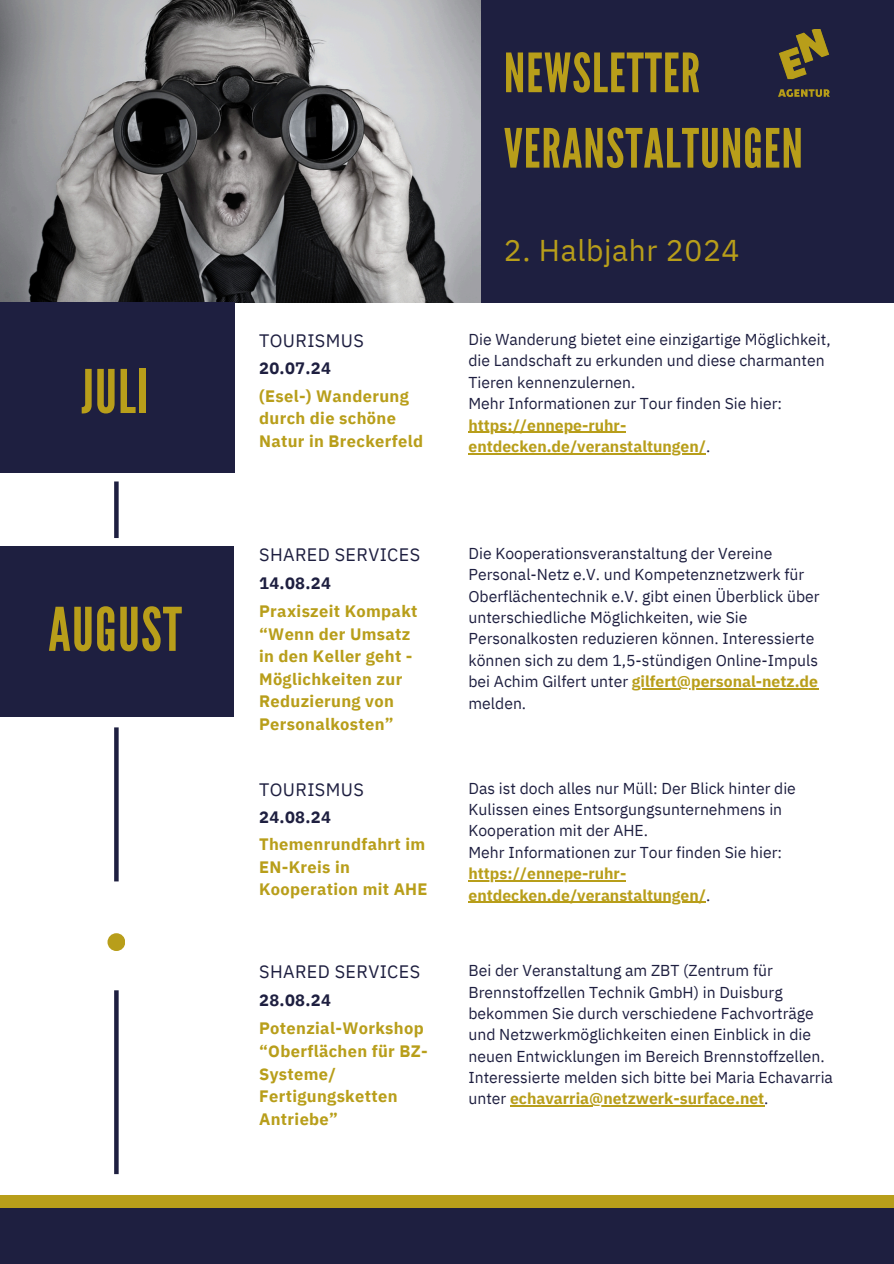
<style>
.page{position:relative;width:894px;height:1264px;background:#fff}
.page>*{position:absolute;margin:0;border:0;box-sizing:border-box;transform-origin:0 0}
.t1{font:60px "League Gothic";letter-spacing:.02em;color:#b89e1a}
.t2{font:54px/75.3px "League Gothic";letter-spacing:.02em;color:#b89e1a}
.t3{font:30px "IBM Plex Sans";letter-spacing:.02em;color:#b89e1a}
.t4{font:18px "IBM Plex Sans";letter-spacing:.02em;color:#1e1f40}
.t5{font:700 16.5px/22.5px "IBM Plex Sans";letter-spacing:.02em;color:#b89e1a}
.t6{font:700 16.5px "IBM Plex Sans";letter-spacing:.02em;color:#1e1f40}
.t7{font:15.75px/21.3px "IBM Plex Sans";color:#1e1f40}
.t8{font:700 15.75px "IBM Plex Sans";color:#b89e1a}
.s1{font-weight:400;color:#1e1f40}
.s2{font-weight:700;color:#b89e1a}
</style>
<div class="page">
<img style="left:0;top:0;width:481px;height:303px">
<div style="left:481px;top:0;width:412px;height:303px;background:#1e1f40"></div>
<img style="left:778px;top:29px;width:51px;height:68px">
<div style="left:0;top:303px;width:234px;height:170px;background:#1e1f40"></div>
<div style="left:0;top:1207px;width:893px;height:56px;background:#1e1f40"></div>
<div style="left:0;top:1195px;width:893px;height:12px;background:#b89e1a"></div>
<div style="left:114px;top:481px;width:5px;height:57px;background:#1e1f40"></div>
<div style="left:114px;top:990px;width:5px;height:184px;background:#1e1f40"></div>
<div style="left:107px;top:933px;width:18px;height:18px;background:#b89e1a;border-radius:50%"></div>
<div style="left:0;top:547px;width:233px;height:170px;background:#1e1f40"></div>
<hr style="left:468px;top:432px;width:158px;height:1px;background:#b89e1a">
<hr style="left:468px;top:453px;width:238px;height:1px;background:#b89e1a">
<hr style="left:631px;top:688px;width:186px;height:1px;background:#b89e1a">
<hr style="left:468px;top:880px;width:158px;height:1px;background:#b89e1a">
<hr style="left:468px;top:901px;width:238px;height:1px;background:#b89e1a">
<div style="left:114px;top:727px;width:5px;height:154px;background:#1e1f40"></div>
<hr style="left:510px;top:1105px;width:254px;height:1px;background:#b89e1a">
<h3 class="t1" style="left:81px;top:357px;width:68px">JULI</h3>
<p class="t1" style="left:48px;top:594px;width:135px">AUGUST</p>
<h1 class="t4" style="left:259px;top:329px;width:106px">TOURISMUS</h1>
<h5 class="t6" style="left:259px;top:357px;width:73px">20.07.24</h5>
<h4 class="t5" style="left:259px;top:384px;width:165px">(Esel-) Wanderung durch die schöne<br>Natur in Breckerfeld</h4>
<p class="t4" style="left:259px;top:542px;width:162px">SHARED SERVICES</p>
<h1 class="t6" style="left:259px;top:572px;width:73px">14.08.24</h1>
<h5 class="t5" style="left:259px;top:600px;width:160px">Praxiszeit Kompakt “Wenn der Umsatz in den Keller geht -<br>Möglichkeiten zur<br>Reduzierung von<br>Personalkosten”</h5>
<h5 class="t4" style="left:259px;top:777px;width:106px">TOURISMUS</h5>
<h4 class="t6" style="left:259px;top:806px;width:73px">24.08.24</h4>
<h6 class="t5" style="left:259px;top:833px;width:170px">Themenrundfahrt im<br>EN-Kreis in<br>Kooperation mit AHE</h6>
<h4 class="t4" style="left:259px;top:959px;width:162px">SHARED SERVICES</h4>
<h6 class="t6" style="left:259px;top:989px;width:73px">28.08.24</h6>
<p class="t5" style="left:259px;top:1017px;width:170px">Potenzial-Workshop “Oberflächen für BZ-<br>Systeme/<br>Fertigungsketten<br>Antriebe”</p>
<p class="t2" style="left:503px;top:36px;width:300px">NEWSLETTER<br>VERANSTALTUNGEN</p>
<h2 class="t3" style="left:503px;top:230px;width:237px">2. Halbjahr 2024</h2>
<h6 class="t7" style="left:468px;top:328px;width:363px">Die Wanderung bietet eine einzigartige Möglichkeit, die Landschaft zu erkunden und diese charmanten<br>Tieren kennenzulernen.</h6>
<p class="t7" style="left:468px;top:393px;width:315px">Mehr Informationen zur Tour finden Sie hier:</p>
<p class="t8" style="left:468px;top:414px;width:159px">https://ennepe-ruhr-</p>
<p class="t8" style="left:468px;top:436px;width:243px">entdecken.de/veranstaltungen/<span class="s1">.</span></p>
<h4 class="t7" style="left:468px;top:542px;width:352px">Die Kooperationsveranstaltung der Vereine Personal-Netz e.V. und Kompetenznetzwerk für Oberflächentechnik e.V. gibt einen Überblick über unterschiedliche Möglichkeiten, wie Sie Personalkosten reduzieren können. Interessierte können sich zu dem 1,5-stündigen Online-Impuls bei Achim Gilfert unter <span class="s2">gilfert@personal-netz.de</span></h4>
<h6 class="t7" style="left:468px;top:692px;width:59px">melden.</h6>
<p class="t7" style="left:468px;top:777px;width:329px">Das ist doch alles nur Müll: Der Blick hinter die<br>Kulissen eines Entsorgungsunternehmens in<br>Kooperation mit der AHE.</p>
<p class="t7" style="left:468px;top:841px;width:315px">Mehr Informationen zur Tour finden Sie hier:</p>
<p class="t8" style="left:468px;top:863px;width:159px">https://ennepe-ruhr-</p>
<h5 class="t8" style="left:468px;top:884px;width:243px">entdecken.de/veranstaltungen/<span class="s1">.</span></h5>
<p class="t7" style="left:468px;top:959px;width:366px">Bei der Veranstaltung am ZBT (Zentrum für Brennstoffzellen Technik GmbH) in Duisburg bekommen Sie durch verschiedene Fachvorträge und Netzwerkmöglichkeiten einen Einblick in die neuen Entwicklungen im Bereich Brennstoffzellen.<br>Interessierte melden sich bitte bei Maria Echavarria unter <span class="s2">echavarria@netzwerk-surface.net</span>.</p>
</div>
